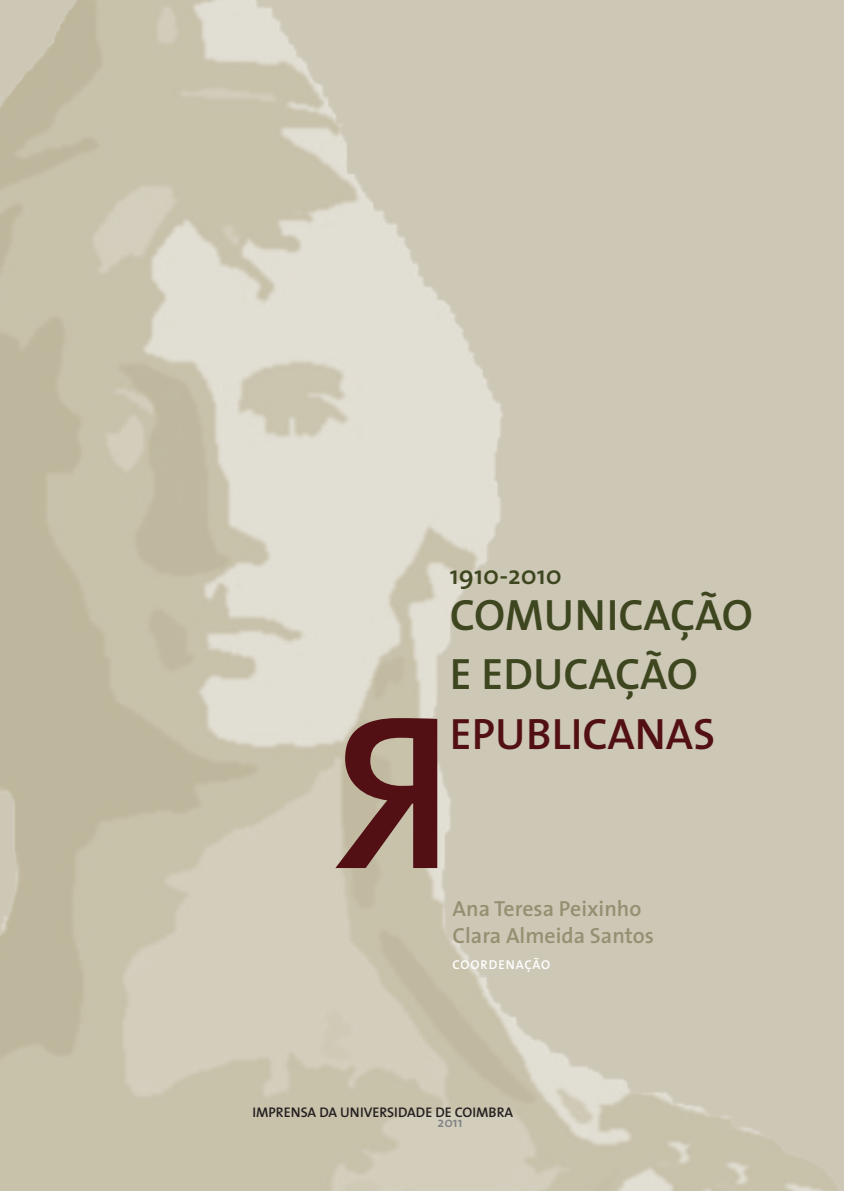
<style>
.page{position:relative;width:844px;height:1191px;background:#fff}
.page>*{position:absolute;margin:0;border:0;box-sizing:border-box;transform-origin:0 0}
.t1{font:600 44.1px "The Sans";letter-spacing:-.01em;color:#3d461f}
.t2{font:600 44.1px "The Sans";color:#521015}
.t3{font:600 26.25px "The Sans";color:#3d461f}
.t4{font:600 21.88px "The Sans";color:#949071}
.t5{font:600 14px "The Sans";color:#231f20}
.t6{font:600 14px "The Sans";color:#808285}
.t7{font:600 12.95px "The Sans";letter-spacing:.07em;color:#fff}
</style>
<div class="page">
<svg style="left:335px;top:718px;width:102px;height:150px;background:#c9c3ad"></svg>
<p class="t3" style="left:449px;top:553px;width:113px">1910-2010</p>
<p class="t1" style="left:449px;top:578px;width:304px">COMUNICAÇÃO</p>
<p class="t1" style="left:449px;top:637px;width:249px">E EDUCAÇÃO</p>
<p class="t2" style="left:449px;top:697px;width:267px">EPUBLICANAS</p>
<p class="t4" style="left:452px;top:890px;width:190px">Ana Teresa Peixinho</p>
<p class="t4" style="left:452px;top:917px;width:203px">Clara Almeida Santos</p>
<p class="t7" style="left:452px;top:954px;width:99px">COORDENAÇÃO</p>
<p class="t5" style="left:252px;top:1100px;width:262px">IMPRENSA DA UNIVERSIDADE DE COIMBRA</p>
<p class="t6" style="left:437px;top:1111px;width:26px">2011</p>
</div>
